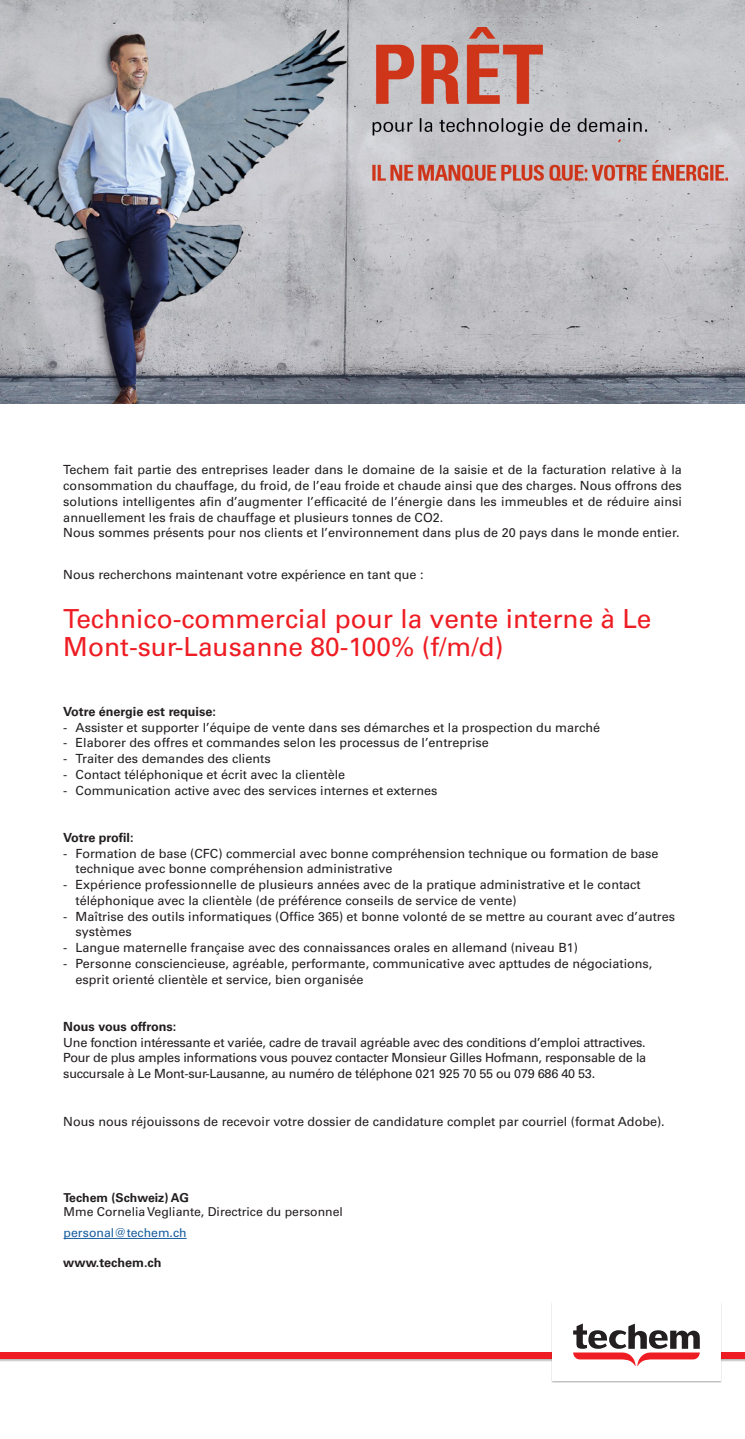
<style>
.page{position:relative;width:745px;height:1439px;background:#fff}
.page>*{position:absolute;margin:0;border:0;box-sizing:border-box;transform-origin:0 0}
.t1{font:26.25px/28px "Univers LT Pro 55 Roman";color:#ee1d23}
.t2{font:12.6px/15.8px "Univers LT Pro 55 Roman";color:#231f20}
.t3{font:12.6px/15.8px "Univers LT Pro 55 Roman";letter-spacing:-.02em;color:#231f20}
.t4{font:700 12.6px "Univers LT Pro 65";color:#231f20}
.t5{font:12.25px "Univers LT Pro 55 Roman";color:#231f20}
.t6{font:12.25px "Univers LT Pro 55 Roman";color:#175d9e}
.t7{font:700 12.25px "Univers LT Pro 65";color:#231f20}
</style>
<div class="page">
<img style="left:0;top:0;width:744px;height:403px">
<hr style="left:63px;top:1238px;width:123px;height:1px;background:#175d9e">
<div style="left:0;top:1352px;width:744px;height:9px;background:#bfbdbe"></div>
<div style="left:0;top:1352px;width:744px;height:7px;background:#ee1d23"></div>
<div style="left:551px;top:1302px;width:170px;height:80px;background:#fff"></div>
<svg style="left:573px;top:1323px;width:126px;height:43px"></svg>
<p class="t2" style="left:63px;top:462px;width:619px;text-align:justify">Techem fait partie des entreprises leader dans le domaine de la saisie et de la facturation relative à la consommation du chauffage, du froid, de l’eau froide et chaude ainsi que des charges. Nous offrons des solutions intelligentes afin d’augmenter l’efficacité de l’énergie dans les immeubles et de réduire ainsi annuellement les frais de chauffage et plusieurs tonnes de CO2.</p>
<p class="t2" style="left:63px;top:525px;width:617px">Nous sommes présents pour nos clients et l’environnement dans plus de 20 pays dans le monde entier.</p>
<p class="t2" style="left:63px;top:567px;width:361px">Nous recherchons maintenant votre expérience en tant que :</p>
<p class="t1" style="left:63px;top:605px;width:589px">Technico-commercial pour la vente interne à Le<br>Mont-sur-Lausanne 80-100% (f/m/d)</p>
<p class="t4" style="left:63px;top:704px;width:154px">Votre énergie est requise:</p>
<p class="t2" style="left:63px;top:719px;width:538px">- Assister et supporter l’équipe de vente dans ses démarches et la prospection du marché</p>
<p class="t2" style="left:63px;top:735px;width:427px">- Elaborer des offres et commandes selon les processus de l’entreprise</p>
<p class="t2" style="left:63px;top:751px;width:209px">- Traiter des demandes des clients</p>
<p class="t2" style="left:63px;top:766px;width:283px">- Contact téléphonique et écrit avec la clientèle</p>
<p class="t2" style="left:63px;top:782px;width:375px">- Communication active avec des services internes et externes</p>
<p class="t4" style="left:63px;top:830px;width:72px">Votre profil:</p>
<p class="t2" style="left:75px;top:845px;width:584px;text-indent:-12px">- Formation de base (CFC) commercial avec bonne compréhension technique ou formation de base technique avec bonne compréhension administrative</p>
<p class="t2" style="left:75px;top:877px;width:566px;text-indent:-12px">- Expérience professionnelle de plusieurs années avec de la pratique administrative et le contact téléphonique avec la clientèle (de préférence conseils de service de vente)</p>
<p class="t2" style="left:75px;top:908px;width:600px;text-indent:-12px">- Maîtrise des outils informatiques (Office 365) et bonne volonté de se mettre au courant avec d’autres systèmes</p>
<p class="t2" style="left:63px;top:940px;width:516px">- Langue maternelle française avec des connaissances orales en allemand (niveau B1)</p>
<p class="t2" style="left:75px;top:955px;width:578px;text-indent:-12px">- Personne consciencieuse, agréable, performante, communicative avec apttudes de négociations, esprit orienté clientèle et service, bien organisée</p>
<p class="t4" style="left:63px;top:1019px;width:114px">Nous vous offrons:</p>
<p class="t3" style="left:63px;top:1034px;width:583px">Une fonction intéressante et variée, cadre de travail agréable avec des conditions d’emploi attractives.</p>
<p class="t3" style="left:63px;top:1050px;width:584px">Pour de plus amples informations vous pouvez contacter Monsieur Gilles Hofmann, responsable de la succursale à Le Mont-sur-Lausanne, au numéro de téléphone 021 925 70 55 ou 079 686 40 53.</p>
<p class="t2" style="left:63px;top:1113px;width:602px">Nous nous réjouissons de recevoir votre dossier de candidature complet par courriel (format Adobe).</p>
<p class="t7" style="left:63px;top:1190px;width:127px">Techem (Schweiz) AG</p>
<p class="t5" style="left:63px;top:1204px;width:281px">Mme Cornelia Vegliante, Directrice du personnel</p>
<p class="t6" style="left:63px;top:1225px;width:124px">personal@techem.ch</p>
<p class="t4" style="left:63px;top:1255px;width:100px">www.techem.ch</p>
</div>
